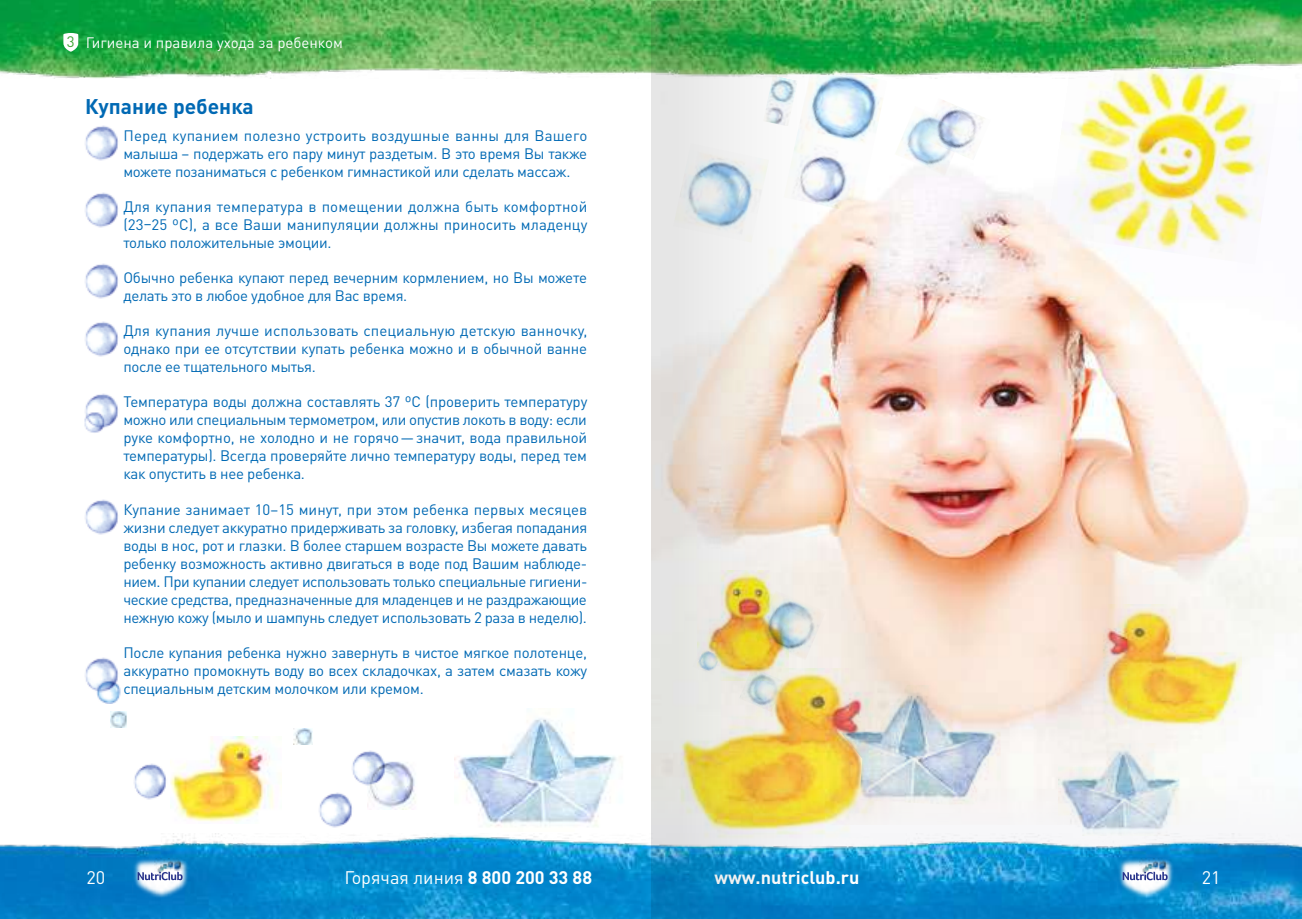
<style>
.page{position:relative;width:1302px;height:919px;background:#fff}
.page>*{position:absolute;margin:0;border:0;box-sizing:border-box;transform-origin:0 0}
.t1{font:700 21px "DIN Pro";color:#0069b4}
.t2{font:18px "DIN Pro";color:#fff}
.t3{font:700 18px "DIN Pro";color:#fff}
.t4{font:15px/18px "DIN Pro";letter-spacing:-.02em;color:#0069b4;text-align:justify}
.t5{font:15px "DIN Pro";color:#fff}
.s1{color:#3fa535}
.s2{font-weight:700}
</style>
<div class="page">
<img style="left:850px;top:78px;width:451px;height:746px">
<img style="left:0;top:833px;width:1301px;height:85px">
<img style="left:1117px;top:857px;width:57px;height:41px">
<img style="left:1139px;top:858px;width:31px;height:16px">
<svg style="left:1122px;top:871px;width:45px;height:9px"></svg>
<img style="left:132px;top:857px;width:57px;height:41px">
<img style="left:155px;top:858px;width:31px;height:16px">
<svg style="left:138px;top:871px;width:44px;height:9px"></svg>
<img style="left:0;top:0;width:1301px;height:78px">
<svg style="left:63px;top:33px;width:15px;height:19px"></svg>
<img style="left:1079px;top:604px;width:161px;height:126px">
<img style="left:170px;top:736px;width:112px;height:86px">
<img style="left:1058px;top:743px;width:128px;height:92px">
<img style="left:454px;top:718px;width:167px;height:109px">
<img style="left:850px;top:668px;width:46px;height:170px">
<img style="left:850px;top:685px;width:150px;height:121px">
<img style="left:1046px;top:51px;width:234px;height:213px">
<img style="left:850px;top:65px;width:37px;height:148px">
<img style="left:921px;top:98px;width:69px;height:62px">
<img style="left:85px;top:125px;width:33px;height:36px">
<img style="left:85px;top:192px;width:33px;height:36px">
<img style="left:85px;top:263px;width:33px;height:36px">
<img style="left:85px;top:321px;width:33px;height:36px">
<img style="left:85px;top:393px;width:33px;height:34px">
<img style="left:85px;top:657px;width:33px;height:36px">
<img style="left:134px;top:763px;width:32px;height:37px">
<img style="left:352px;top:750px;width:31px;height:36px">
<img style="left:319px;top:792px;width:33px;height:36px">
<img style="left:367px;top:759px;width:49px;height:50px">
<img style="left:97px;top:680px;width:24px;height:23px">
<img style="left:110px;top:711px;width:17px;height:16px">
<img style="left:293px;top:729px;width:19px;height:15px">
<img style="left:84px;top:411px;width:22px;height:22px">
<img style="left:85px;top:499px;width:33px;height:36px">
<img style="left:894px;top:106px;width:71px;height:69px">
<img style="left:651px;top:1px;width:199px;height:917px">
<p class="t5" style="left:67px;top:32px;width:277px"><span class="s1">3</span> Гигиена и правила ухода за ребенком</p>
<h1 class="t1" style="left:85px;top:92px;width:170px">Купание ребенка</h1>
<p class="t4" style="left:123px;top:126px;width:465px">Перед купанием полезно устроить воздушные ванны для Вашего малыша – подержать его пару минут раздетым. В это время Вы также можете позаниматься с ребенком гимнастикой или сделать массаж.</p>
<p class="t4" style="left:123px;top:197px;width:465px">Для купания температура в помещении должна быть комфортной (23–25 ºС), а все Ваши манипуляции должны приносить младенцу только положительные эмоции.</p>
<p class="t4" style="left:123px;top:268px;width:465px">Обычно ребенка купают перед вечерним кормлением, но Вы можете делать это в любое удобное для Вас время.</p>
<p class="t4" style="left:123px;top:321px;width:465px">Для купания лучше использовать специальную детскую ванночку, однако при ее отсутствии купать ребенка можно и в обычной ванне после ее тщательного мытья.</p>
<p class="t4" style="left:123px;top:392px;width:465px">Температура воды должна составлять 37 ºС (проверить температуру можно или специальным термометром, или опустив локоть в воду: если руке комфортно, не холодно и не горячо—значит, вода правильной температуры). Всегда проверяйте лично температуру воды, перед тем как опустить в нее ребенка.</p>
<p class="t4" style="left:123px;top:499px;width:465px">Купание занимает 10–15 минут, при этом ребенка первых месяцев жизни следует аккуратно придерживать за головку, избегая попадания воды в нос, рот и глазки. В более старшем возрасте Вы можете давать ребенку возможность активно двигаться в воде под Вашим наблюде&shy;нием. При купании следует использовать только специальные гигиени&shy;ческие средства, предназначенные для младенцев и не раздражающие нежную кожу (мыло и шампунь следует использовать 2 раза в неделю).</p>
<p class="t4" style="left:123px;top:642px;width:465px">После купания ребенка нужно завернуть в чистое мягкое полотенце, аккуратно промокнуть воду во всех складочках, а затем смазать кожу специальным детским молочком или кремом.</p>
<p class="t2" style="left:86px;top:865px;width:20px">20</p>
<p class="t2" style="left:344px;top:865px;width:249px">Горячая линия <span class="s2">8 800 200 33 88</span></p>
<p class="t3" style="left:714px;top:865px;width:146px">www.nutriclub.ru</p>
<p class="t2" style="left:1201px;top:865px;width:20px">21</p>
</div>
